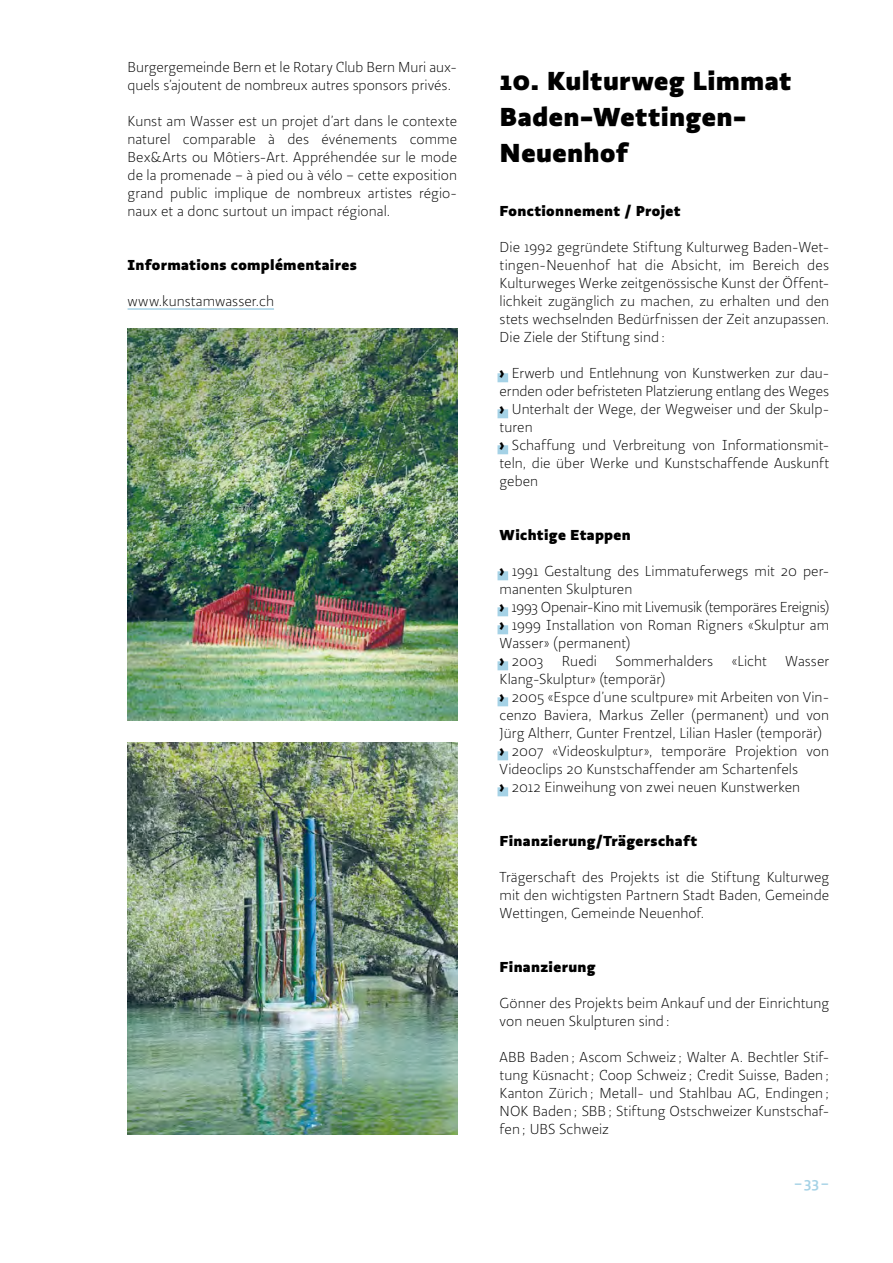
<style>
.page{position:relative;width:893px;height:1263px;background:#fff}
.page>*{position:absolute;margin:0;border:0;box-sizing:border-box;transform-origin:0 0}
.Titre_1{font:800 27px/36px "ps Ratio";letter-spacing:.015em;color:#000}
.t1{font:300 15px/18px "ps Ratio";color:#000}
.Titre_2{font:800 15px "ps Ratio";letter-spacing:.02em;color:#000}
.t2{font:300 15px "ps Ratio";letter-spacing:-.02em;color:#000}
.t3{font:500 15px "ps Ratio";color:#a5d2e6}
.s1{font-weight:800}
</style>
<div class="page">
<hr style="left:128px;top:308px;width:146px;height:2px;background:#a5d2e6">
<img style="left:128px;top:329px;width:329px;height:391px">
<img style="left:128px;top:743px;width:329px;height:391px">
<div style="left:497px;top:373px;width:11px;height:9px;background:#a5d2e6"></div>
<div style="left:497px;top:409px;width:11px;height:9px;background:#a5d2e6"></div>
<div style="left:497px;top:445px;width:11px;height:9px;background:#a5d2e6"></div>
<div style="left:497px;top:571px;width:11px;height:9px;background:#a5d2e6"></div>
<div style="left:497px;top:607px;width:11px;height:9px;background:#a5d2e6"></div>
<div style="left:497px;top:625px;width:11px;height:9px;background:#a5d2e6"></div>
<div style="left:497px;top:661px;width:11px;height:9px;background:#a5d2e6"></div>
<div style="left:497px;top:697px;width:11px;height:9px;background:#a5d2e6"></div>
<div style="left:497px;top:751px;width:11px;height:9px;background:#a5d2e6"></div>
<div style="left:497px;top:787px;width:11px;height:9px;background:#a5d2e6"></div>
<p class="t1" style="left:128px;top:58px;width:331px">Burgergemeinde Bern et le Rotary Club Bern Muri aux&shy;quels s’ajoutent de nombreux autres sponsors privés.</p>
<p class="t1" style="left:128px;top:112px;width:331px;text-align:justify">Kunst am Wasser est un projet d’art dans le contexte naturel comparable à des événements comme Bex&amp;Arts ou Môtiers-Art. Appréhendée sur le mode de la promenade – à pied ou à vélo – cette exposition grand public implique de nombreux artistes régio&shy;naux et a donc surtout un impact régional.</p>
<p class="Titre_2" style="left:128px;top:255px;width:231px">Informations complémentaires</p>
<p class="t1" style="left:128px;top:292px;width:148px">www.kunstamwasser.ch</p>
<p class="Titre_1" style="left:500px;top:62px;width:293px">10. Kulturweg Limmat<br>Baden-Wettingen-<br>Neuenhof</p>
<p class="Titre_2" style="left:500px;top:201px;width:182px">Fonctionnement / Projet</p>
<p class="t1" style="left:500px;top:238px;width:331px;text-align:justify">Die 1992 gegründete Stiftung Kulturweg Baden-Wet&shy;tingen-Neuenhof hat die Absicht, im Bereich des Kulturweges Werke zeitgenössische Kunst der Öffent&shy;lichkeit zugänglich zu machen, zu erhalten und den stets wechselnden Bedürfnissen der Zeit anzupassen.<br>Die Ziele der Stiftung sind:</p>
<p class="t1" style="left:500px;top:364px;width:331px"><span class="s1">›</span> Erwerb und Entlehnung von Kunstwerken zur dau&shy;ernden oder befristeten Platzierung entlang des Weges</p>
<p class="t1" style="left:500px;top:400px;width:331px"><span class="s1">›</span> Unterhalt der Wege, der Wegweiser und der Skulp&shy;turen</p>
<p class="t1" style="left:500px;top:436px;width:331px;text-align:justify"><span class="s1">›</span> Schaffung und Verbreitung von Informationsmit&shy;teln, die über Werke und Kunstschaffende Auskunft geben</p>
<p class="Titre_2" style="left:500px;top:525px;width:133px">Wichtige Etappen</p>
<p class="t1" style="left:500px;top:562px;width:331px"><span class="s1">›</span> 1991 Gestaltung des Limmatuferwegs mit 20 per&shy;manenten Skulpturen</p>
<p class="t2" style="left:500px;top:599px;width:331px"><span class="s1">›</span> 1993 Openair-Kino mit Livemusik (temporäres Ereignis)</p>
<p class="t1" style="left:500px;top:616px;width:331px"><span class="s1">›</span> 1999 Installation von Roman Rigners «Skulptur am<br>Wasser» (permanent)</p>
<p class="t1" style="left:500px;top:652px;width:331px"><span class="s1">›</span> 2003 Ruedi Sommerhalders «Licht Wasser<br>Klang-Skulptur» (temporär)</p>
<p class="t1" style="left:500px;top:688px;width:331px;text-align:justify"><span class="s1">›</span> 2005 «Espce d’une scultpure» mit Arbeiten von Vin&shy;cenzo Baviera, Markus Zeller (permanent) und von Jürg Altherr, Gunter Frentzel, Lilian Hasler (temporär)</p>
<p class="t1" style="left:500px;top:742px;width:331px"><span class="s1">›</span> 2007 «Videoskulptur», temporäre Projektion von<br>Videoclips 20 Kunstschaffender am Schartenfels</p>
<p class="t1" style="left:500px;top:778px;width:302px"><span class="s1">›</span> 2012 Einweihung von zwei neuen Kunstwerken</p>
<p class="Titre_2" style="left:500px;top:831px;width:199px">Finanzierung/Trägerschaft</p>
<p class="t1" style="left:500px;top:868px;width:331px;text-align:justify">Trägerschaft des Projekts ist die Stiftung Kulturweg mit den wichtigsten Partnern Stadt Baden, Gemeinde Wettingen, Gemeinde Neuenhof.</p>
<p class="Titre_2" style="left:500px;top:957px;width:97px">Finanzierung</p>
<p class="t1" style="left:500px;top:994px;width:331px">Gönner des Projekts beim Ankauf und der Einrichtung von neuen Skulpturen sind:</p>
<p class="t1" style="left:500px;top:1048px;width:331px;text-align:justify">ABB Baden; Ascom Schweiz ; Walter A. Bechtler Stif&shy;tung Küsnacht; Coop Schweiz ; Credit Suisse, Baden; Kanton Zürich; Metall- und Stahlbau AG, Endingen; NOK Baden; SBB; Stiftung Ostschweizer Kunstschaf&shy;fen; UBS Schweiz</p>
<p class="t3" style="left:794px;top:1174px;width:36px">–33–</p>
</div>
